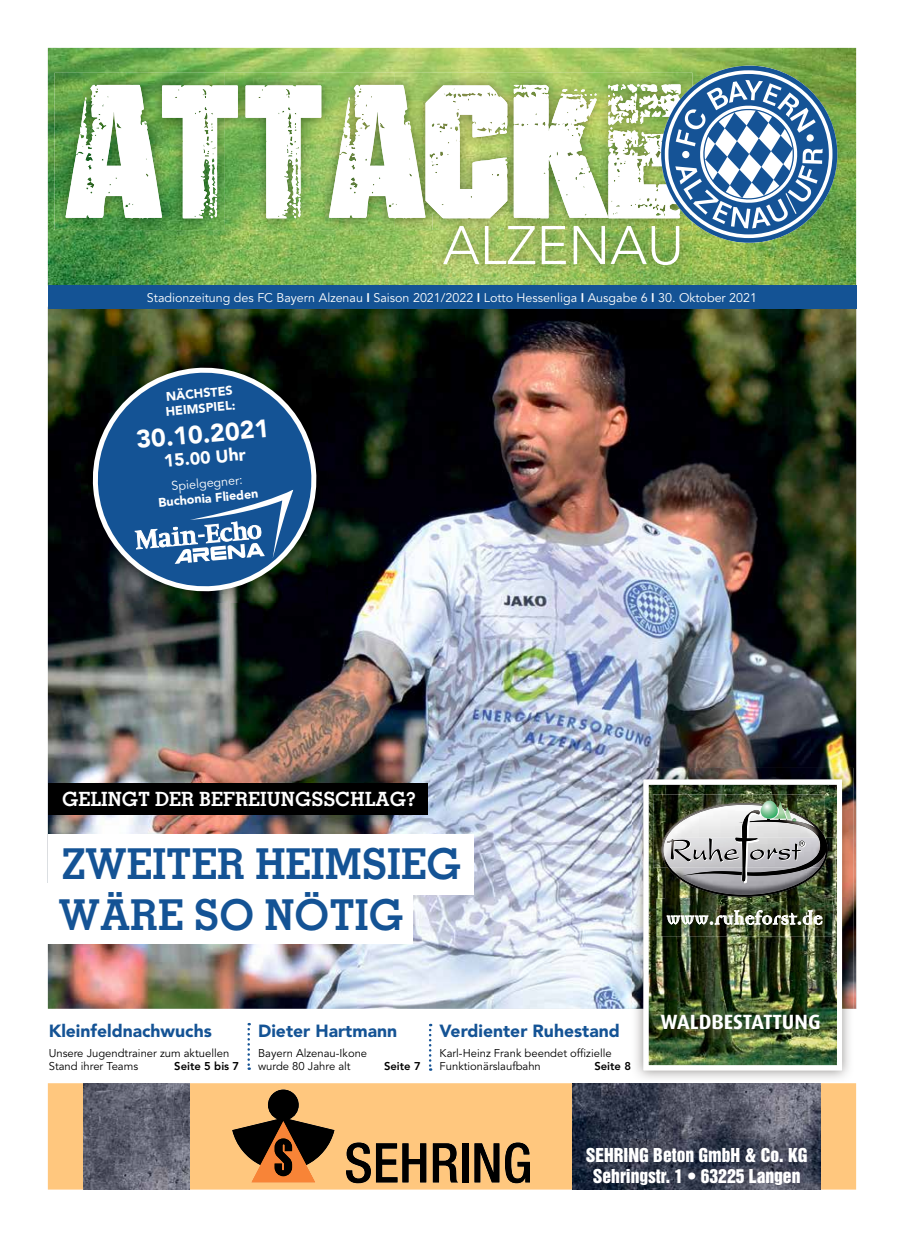
<style>
.page{position:relative;width:904px;height:1241px;background:#fff}
.page>*{position:absolute;margin:0;border:0;box-sizing:border-box;transform-origin:0 0}
.t1{font:700 42.5px/51px "Memphis LT";color:#145395}
.t2{font:900 25px "Avenir LT";color:#fff}
.t3{font:700 20.62px "Dax";color:#fff}
.t4{font:20px "Bebris Bold Ruhe Forst";color:#fff}
.t5{font:700 19.62px "Memphis LT";color:#fff}
.t6{font:900 17.5px "Avenir LT";color:#145395}
.t7{font:17.5px/21px "Helvetica Inserat LT";color:#fff;text-align:center}
.t8{font:900 17.5px "Avenir LT";color:#fff}
.t9{font:12.5px "Avenir LT";color:#fff}
.t10{font:900 12.5px/15px "Avenir LT";color:#fff}
.t11{font:11.25px/13.2px "Avenir LT";color:#000}
.t12{font:800 11.25px "Avenir LT";color:#000}
.s1{font-weight:800}
</style>
<div class="page">
<img style="left:48px;top:308px;width:808px;height:700px">
<img style="left:48px;top:48px;width:808px;height:237px">
<div style="left:48px;top:285px;width:808px;height:23px;background:#145395"></div>
<div style="left:48px;top:782px;width:379px;height:32px;background:#000"></div>
<div style="left:48px;top:883px;width:365px;height:60px;background:#fff"></div>
<div style="left:48px;top:834px;width:425px;height:60px;background:#fff"></div>
<svg style="left:247px;top:1022px;width:3px;height:47px"></svg>
<svg style="left:429px;top:1023px;width:2px;height:47px"></svg>
<img style="left:55px;top:73px;width:388px;height:157px">
<svg style="left:66px;top:84px;width:377px;height:134px"></svg>
<img style="left:432px;top:214px;width:259px;height:62px">
<img style="left:438px;top:214px;width:5px;height:4px">
<svg style="left:443px;top:66px;width:395px;height:199px"></svg>
<img style="left:632px;top:767px;width:221px;height:312px">
<img style="left:643px;top:779px;width:199px;height:291px">
<img style="left:653px;top:794px;width:171px;height:73px">
<img style="left:827px;top:837px;width:8px;height:67px">
<img style="left:656px;top:898px;width:177px;height:38px">
<img style="left:827px;top:898px;width:6px;height:6px">
<img style="left:661px;top:801px;width:166px;height:132px">
<div style="left:48px;top:1083px;width:808px;height:106px;background:#ffc77e"></div>
<svg style="left:346px;top:1142px;width:80px;height:40px;background:#846842"></svg>
<svg style="left:433px;top:1143px;width:25px;height:39px"></svg>
<div style="left:462px;top:1143px;width:6px;height:39px;background:#000"></div>
<svg style="left:474px;top:1143px;width:25px;height:39px"></svg>
<svg style="left:505px;top:1142px;width:25px;height:40px"></svg>
<svg style="left:232px;top:1089px;width:102px;height:93px;background:#996e41"></svg>
<img style="left:83px;top:1083px;width:107px;height:106px">
<img style="left:572px;top:1083px;width:248px;height:106px">
<img style="left:81px;top:356px;width:247px;height:246px">
<svg style="left:91px;top:365px;width:228px;height:228px;background:#254e73"></svg>
<svg style="left:135px;top:489px;width:158px;height:75px"></svg>
<p class="t9" style="left:147px;top:290px;width:611px">Stadionzeitung des FC Bayern Alzenau <span class="s1">I</span> Saison 2021/2022 <span class="s1">I</span> Lotto Hessenliga <span class="s1">I</span> Ausgabe 6 <span class="s1">I</span> 30. Oktober 2021</p>
<p class="t10" style="left:164px;top:389px;width:71px;rotate:-5deg">NÄCHSTES<br>HEIMSPIEL:</p>
<h2 class="t2" style="left:135px;top:424px;width:135px;rotate:-5deg">30.10.2021</h2>
<h3 class="t8" style="left:163px;top:450px;width:83px;rotate:-5deg">15.00 Uhr</h3>
<p class="t9" style="left:171px;top:479px;width:73px;rotate:-5deg">Spielgegner:</p>
<p class="t10" style="left:158px;top:494px;width:102px;rotate:-5deg">Buchonia Flieden</p>
<h3 class="t5" style="left:62px;top:787px;width:355px">GELINGT DER BEFREIUNGSSCHLAG?</h3>
<h1 class="t1" style="left:58px;top:837px;width:404px">ZWEITER HEIMSIEG<br>WÄRE SO NÖTIG</h1>
<h3 class="t4" style="left:666px;top:908px;width:158px">www.ruheforst.de</h3>
<h3 class="t6" style="left:49px;top:1019px;width:165px">Kleinfeldnachwuchs</h3>
<p class="t11" style="left:49px;top:1046px;width:182px">Unsere Jugendtrainer zum aktuellen<br>Stand ihrer Teams</p>
<p class="t12" style="left:174px;top:1059px;width:66px">Seite 5 bis 7</p>
<h3 class="t6" style="left:258px;top:1019px;width:140px">Dieter Hartmann</h3>
<p class="t11" style="left:258px;top:1046px;width:111px">Bayern Alzenau-Ikone wurde 80 Jahre alt</p>
<p class="t12" style="left:384px;top:1059px;width:38px">Seite 7</p>
<h3 class="t6" style="left:439px;top:1019px;width:182px">Verdienter Ruhestand</h3>
<p class="t11" style="left:439px;top:1046px;width:174px">Karl-Heinz Frank beendet offizielle<br>Funktionärslaufbahn</p>
<p class="t12" style="left:594px;top:1059px;width:38px">Seite 8</p>
<h3 class="t3" style="left:660px;top:1010px;width:162px">WALDBESTATTUNG</h3>
<h3 class="t7" style="left:585px;top:1144px;width:223px">SEHRING Beton GmbH &amp; Co. KG<br>Sehringstr. 1 • 63225 Langen</h3>
</div>
